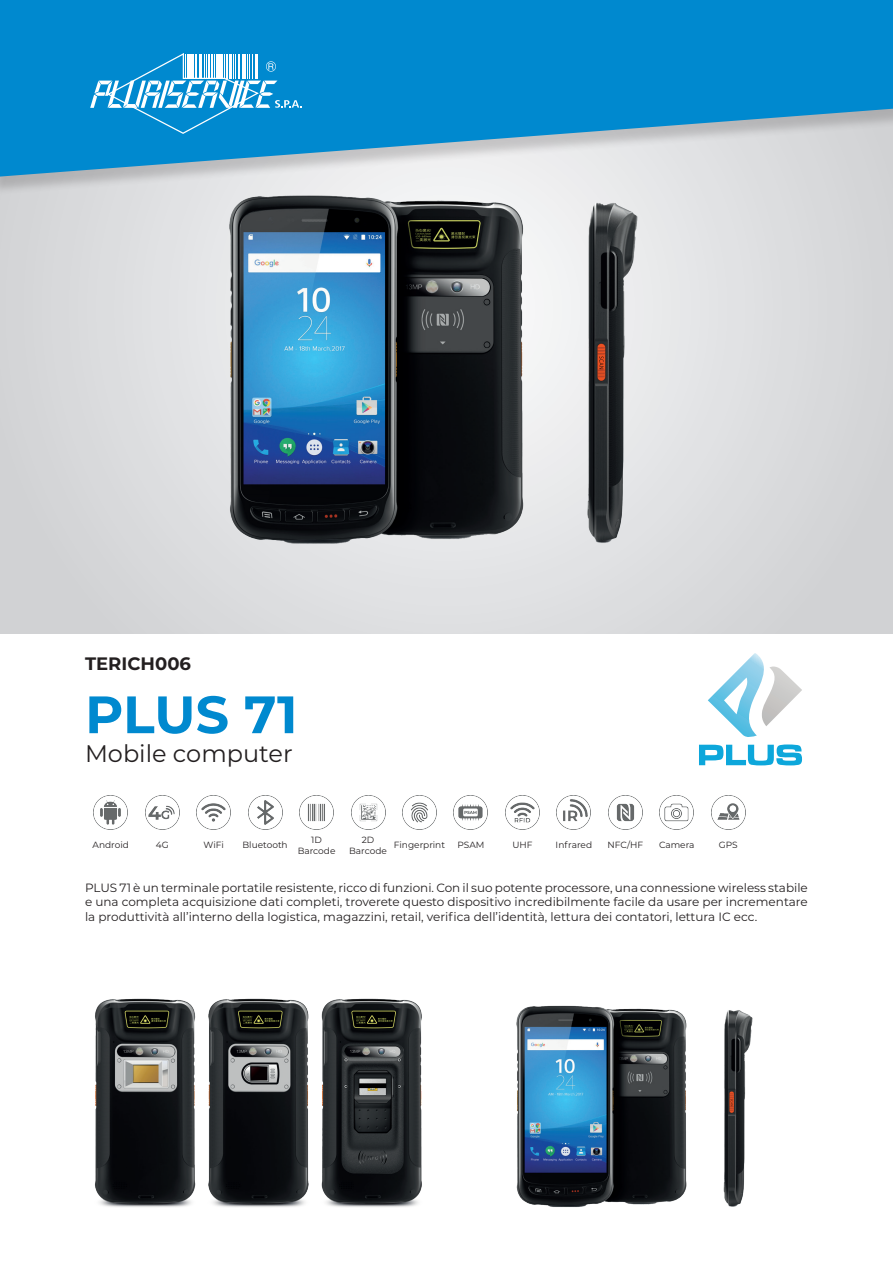
<style>
.page{position:relative;width:893px;height:1263px;background:#fff}
.page>*{position:absolute;margin:0;border:0;box-sizing:border-box;transform-origin:0 0}
.t1{font:700 52.5px "Montserrat";letter-spacing:-.005em;color:#0089cf}
.t2{font:24px "Montserrat";color:#231f20}
.t3{font:700 18px "Montserrat";color:#231f20}
.t4{font:12px/14.4px "Montserrat";color:#231f20;text-align:justify}
.t5{font:9px/10.8px "Montserrat";color:#231f20;text-align:center}
</style>
<div class="page">
<div style="left:0;top:0;width:893px;height:634px;background:#dbdcde"></div>
<div style="left:0;top:0;width:893px;height:196px;background:#231f20;opacity:.2"></div>
<svg style="left:0;top:0;width:893px;height:178px;background:#1e93cf"></svg>
<svg style="left:90px;top:52px;width:212px;height:83px;background:#32a0d8"></svg>
<svg style="left:699px;top:653px;width:103px;height:112px"></svg>
<img style="left:213px;top:145px;width:439px;height:416px">
<img style="left:95px;top:998px;width:327px;height:209px">
<img style="left:516px;top:1005px;width:237px;height:202px">
<img style="left:94px;top:795px;width:34px;height:34px">
<img style="left:145px;top:795px;width:34px;height:34px">
<img style="left:197px;top:795px;width:34px;height:34px">
<img style="left:248px;top:795px;width:34px;height:34px">
<img style="left:300px;top:795px;width:34px;height:34px">
<img style="left:351px;top:795px;width:34px;height:34px">
<img style="left:402px;top:795px;width:34px;height:34px">
<img style="left:454px;top:795px;width:34px;height:34px">
<img style="left:505px;top:795px;width:34px;height:34px">
<img style="left:557px;top:795px;width:34px;height:34px">
<img style="left:608px;top:795px;width:34px;height:34px">
<img style="left:660px;top:795px;width:34px;height:34px">
<img style="left:711px;top:795px;width:34px;height:34px">
<h3 class="t3" style="left:85px;top:651px;width:107px">TERICH006</h3>
<h1 class="t1" style="left:85px;top:677px;width:214px">PLUS 71</h1>
<h2 class="t2" style="left:85px;top:737px;width:209px">Mobile computer</h2>
<p class="t5" style="left:93px;top:839px;width:38px">Android</p>
<p class="t5" style="left:156px;top:839px;width:14px">4G</p>
<p class="t5" style="left:204px;top:839px;width:22px">WiFi</p>
<p class="t5" style="left:243px;top:839px;width:47px">Bluetooth</p>
<p class="t5" style="left:298px;top:834px;width:39px">1D<br>Barcode</p>
<p class="t5" style="left:349px;top:834px;width:39px">2D<br>Barcode</p>
<p class="t5" style="left:394px;top:839px;width:53px">Fingerprint</p>
<p class="t5" style="left:457px;top:839px;width:29px">PSAM</p>
<p class="t5" style="left:512px;top:839px;width:22px">UHF</p>
<p class="t5" style="left:556px;top:839px;width:38px">Infrared</p>
<p class="t5" style="left:608px;top:839px;width:37px">NFC/HF</p>
<p class="t5" style="left:659px;top:839px;width:37px">Camera</p>
<p class="t5" style="left:719px;top:839px;width:20px">GPS</p>
<p class="t4" style="left:85px;top:880px;width:724px">PLUS 71 è un terminale portatile resistente, ricco di funzioni. Con il suo potente processore, una connessione wireless stabile e una completa acquisizione dati completi, troverete questo dispositivo incredibilmente facile da usare per incrementare la produttività all’interno della logistica, magazzini, retail, verifica dell’identità, lettura dei contatori, lettura IC ecc.</p>
</div>
